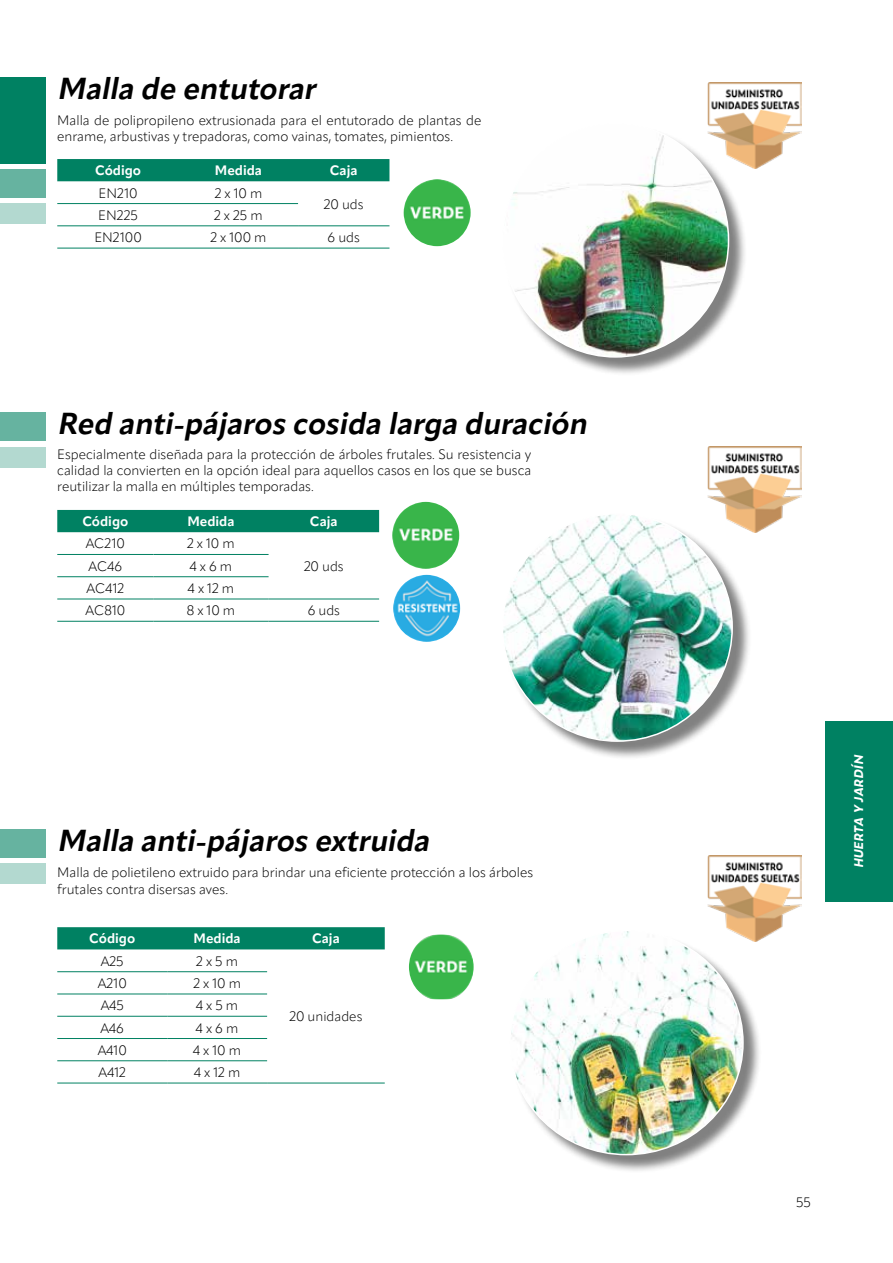
<style>
.page{position:relative;width:893px;height:1263px;background:#fff}
.page>*{position:absolute;margin:0;border:0;box-sizing:border-box;transform-origin:0 0}
.t1{font:italic 700 30px "Apparat";color:#000}
.t2{font:300 13.5px/16.2px "Apparat";color:#000}
.t3{font:700 13.5px "Apparat";color:#fff}
.t4{font:italic 700 12px "Zeitung Pro";color:#fff}
</style>
<div class="page">
<div style="left:57px;top:159px;width:332px;height:22px;background:#008162"></div>
<hr style="left:57px;top:203px;width:122px;height:1px;background:#008162">
<hr style="left:179px;top:203px;width:119px;height:1px;background:#008162">
<hr style="left:57px;top:225px;width:122px;height:1px;background:#008162">
<hr style="left:179px;top:225px;width:119px;height:1px;background:#008162">
<hr style="left:298px;top:225px;width:91px;height:1px;background:#008162">
<hr style="left:57px;top:248px;width:122px;height:1px;background:#008162">
<hr style="left:179px;top:248px;width:119px;height:1px;background:#008162">
<hr style="left:298px;top:248px;width:91px;height:1px;background:#008162">
<div style="left:504px;top:125px;width:244px;height:251px;background:#000;opacity:.5"></div>
<img style="left:504px;top:125px;width:224px;height:232px">
<div style="left:57px;top:510px;width:322px;height:22px;background:#008162"></div>
<hr style="left:57px;top:554px;width:96px;height:1px;background:#008162">
<hr style="left:153px;top:554px;width:116px;height:1px;background:#008162">
<hr style="left:57px;top:576px;width:96px;height:1px;background:#008162">
<hr style="left:153px;top:576px;width:116px;height:1px;background:#008162">
<hr style="left:57px;top:599px;width:96px;height:1px;background:#008162">
<hr style="left:153px;top:599px;width:116px;height:1px;background:#008162">
<hr style="left:269px;top:599px;width:110px;height:1px;background:#008162">
<hr style="left:57px;top:621px;width:96px;height:1px;background:#008162">
<hr style="left:153px;top:621px;width:116px;height:1px;background:#008162">
<hr style="left:269px;top:621px;width:110px;height:1px;background:#008162">
<div style="left:57px;top:927px;width:328px;height:22px;background:#008162"></div>
<hr style="left:267px;top:1083px;width:118px;height:1px;background:#008162">
<hr style="left:57px;top:971px;width:110px;height:1px;background:#008162">
<hr style="left:167px;top:971px;width:100px;height:1px;background:#008162">
<hr style="left:57px;top:993px;width:110px;height:1px;background:#008162">
<hr style="left:167px;top:993px;width:100px;height:1px;background:#008162">
<hr style="left:57px;top:1016px;width:110px;height:1px;background:#008162">
<hr style="left:167px;top:1016px;width:100px;height:1px;background:#008162">
<hr style="left:57px;top:1038px;width:110px;height:1px;background:#008162">
<hr style="left:167px;top:1038px;width:100px;height:1px;background:#008162">
<hr style="left:57px;top:1060px;width:110px;height:1px;background:#008162">
<hr style="left:167px;top:1060px;width:100px;height:1px;background:#008162">
<hr style="left:57px;top:1083px;width:110px;height:1px;background:#008162">
<hr style="left:167px;top:1083px;width:100px;height:1px;background:#008162">
<div style="left:504px;top:515px;width:247px;height:245px;background:#000;opacity:.5"></div>
<img style="left:504px;top:515px;width:228px;height:226px">
<div style="left:511px;top:932px;width:251px;height:242px;background:#000;opacity:.5"></div>
<img style="left:511px;top:932px;width:232px;height:222px">
<img style="left:392px;top:502px;width:67px;height:67px;border-radius:33px">
<img style="left:393px;top:575px;width:67px;height:67px;border-radius:33px">
<img style="left:409px;top:934px;width:65px;height:65px">
<div style="left:0;top:77px;width:45px;height:86px;background:#008162"></div>
<div style="left:0;top:169px;width:45px;height:29px;background:#66b3a0"></div>
<div style="left:0;top:203px;width:45px;height:21px;background:#b3d9d0"></div>
<div style="left:0;top:412px;width:45px;height:29px;background:#66b3a0"></div>
<div style="left:0;top:447px;width:45px;height:20px;background:#b3d9d0"></div>
<div style="left:0;top:828px;width:45px;height:29px;background:#66b3a0"></div>
<div style="left:0;top:863px;width:45px;height:20px;background:#b3d9d0"></div>
<img style="left:707px;top:82px;width:94px;height:87px">
<img style="left:707px;top:446px;width:94px;height:87px">
<img style="left:707px;top:855px;width:94px;height:86px">
<div style="left:826px;top:722px;width:67px;height:180px;background:#008162"></div>
<img style="left:404px;top:179px;width:67px;height:67px;border-radius:33px">
<h1 class="t1" style="left:57px;top:70px;width:266px">Malla de entutorar</h1>
<p class="t2" style="left:57px;top:112px;width:426px">Malla de polipropileno extrusionada para el entutorado de plantas de enrame, arbustivas y trepadoras, como vainas, tomates, pimientos.</p>
<p class="t3" style="left:95px;top:162px;width:47px">Código</p>
<p class="t3" style="left:215px;top:162px;width:49px">Medida</p>
<p class="t3" style="left:330px;top:162px;width:29px">Caja</p>
<p class="t2" style="left:99px;top:185px;width:40px">EN210</p>
<p class="t2" style="left:215px;top:185px;width:49px">2 x 10 m</p>
<p class="t2" style="left:324px;top:196px;width:41px">20 uds</p>
<p class="t2" style="left:98px;top:207px;width:41px">EN225</p>
<p class="t2" style="left:214px;top:207px;width:50px">2 x 25 m</p>
<p class="t2" style="left:94px;top:229px;width:49px">EN2100</p>
<p class="t2" style="left:210px;top:229px;width:58px">2 x 100 m</p>
<p class="t2" style="left:328px;top:229px;width:34px">6 uds</p>
<h1 class="t1" style="left:57px;top:405px;width:537px">Red anti-pájaros cosida larga duración</h1>
<p class="t2" style="left:57px;top:446px;width:476px;text-align:justify">Especialmente diseñada para la protección de árboles frutales. Su resistencia y calidad la convierten en la opción ideal para aquellos casos en los que se busca reutilizar la malla en múltiples temporadas.</p>
<p class="t3" style="left:82px;top:513px;width:47px">Código</p>
<p class="t3" style="left:187px;top:513px;width:49px">Medida</p>
<p class="t3" style="left:310px;top:513px;width:29px">Caja</p>
<p class="t2" style="left:86px;top:536px;width:41px">AC210</p>
<p class="t2" style="left:187px;top:536px;width:49px">2 x 10 m</p>
<p class="t2" style="left:88px;top:558px;width:35px">AC46</p>
<p class="t2" style="left:190px;top:558px;width:44px">4 x 6 m</p>
<p class="t2" style="left:304px;top:558px;width:41px">20 uds</p>
<p class="t2" style="left:87px;top:580px;width:39px">AC412</p>
<p class="t2" style="left:188px;top:580px;width:48px">4 x 12 m</p>
<p class="t2" style="left:85px;top:602px;width:41px">AC810</p>
<p class="t2" style="left:187px;top:602px;width:50px">8 x 10 m</p>
<p class="t2" style="left:308px;top:602px;width:34px">6 uds</p>
<h1 class="t1" style="left:57px;top:822px;width:380px">Malla anti-pájaros extruida</h1>
<p class="t2" style="left:57px;top:864px;width:478px">Malla de polietileno extruido para brindar una eficiente protección a los árboles frutales contra disersas aves.</p>
<p class="t3" style="left:89px;top:930px;width:47px">Código</p>
<p class="t3" style="left:194px;top:930px;width:49px">Medida</p>
<p class="t3" style="left:312px;top:930px;width:29px">Caja</p>
<p class="t2" style="left:101px;top:953px;width:24px">A25</p>
<p class="t2" style="left:196px;top:953px;width:43px">2 x 5 m</p>
<p class="t2" style="left:98px;top:975px;width:31px">A210</p>
<p class="t2" style="left:193px;top:975px;width:49px">2 x 10 m</p>
<p class="t2" style="left:101px;top:997px;width:25px">A45</p>
<p class="t2" style="left:196px;top:997px;width:44px">4 x 5 m</p>
<p class="t2" style="left:101px;top:1020px;width:25px">A46</p>
<p class="t2" style="left:196px;top:1020px;width:44px">4 x 6 m</p>
<p class="t2" style="left:98px;top:1042px;width:31px">A410</p>
<p class="t2" style="left:193px;top:1042px;width:49px">4 x 10 m</p>
<p class="t2" style="left:99px;top:1064px;width:29px">A412</p>
<p class="t2" style="left:194px;top:1064px;width:48px">4 x 12 m</p>
<p class="t2" style="left:289px;top:1008px;width:75px">20 unidades</p>
<p class="t4" style="left:849px;top:868px;width:117px;rotate:-90deg">HUERTA Y JARDÍN</p>
<p class="t2" style="left:796px;top:1194px;width:16px">55</p>
</div>
